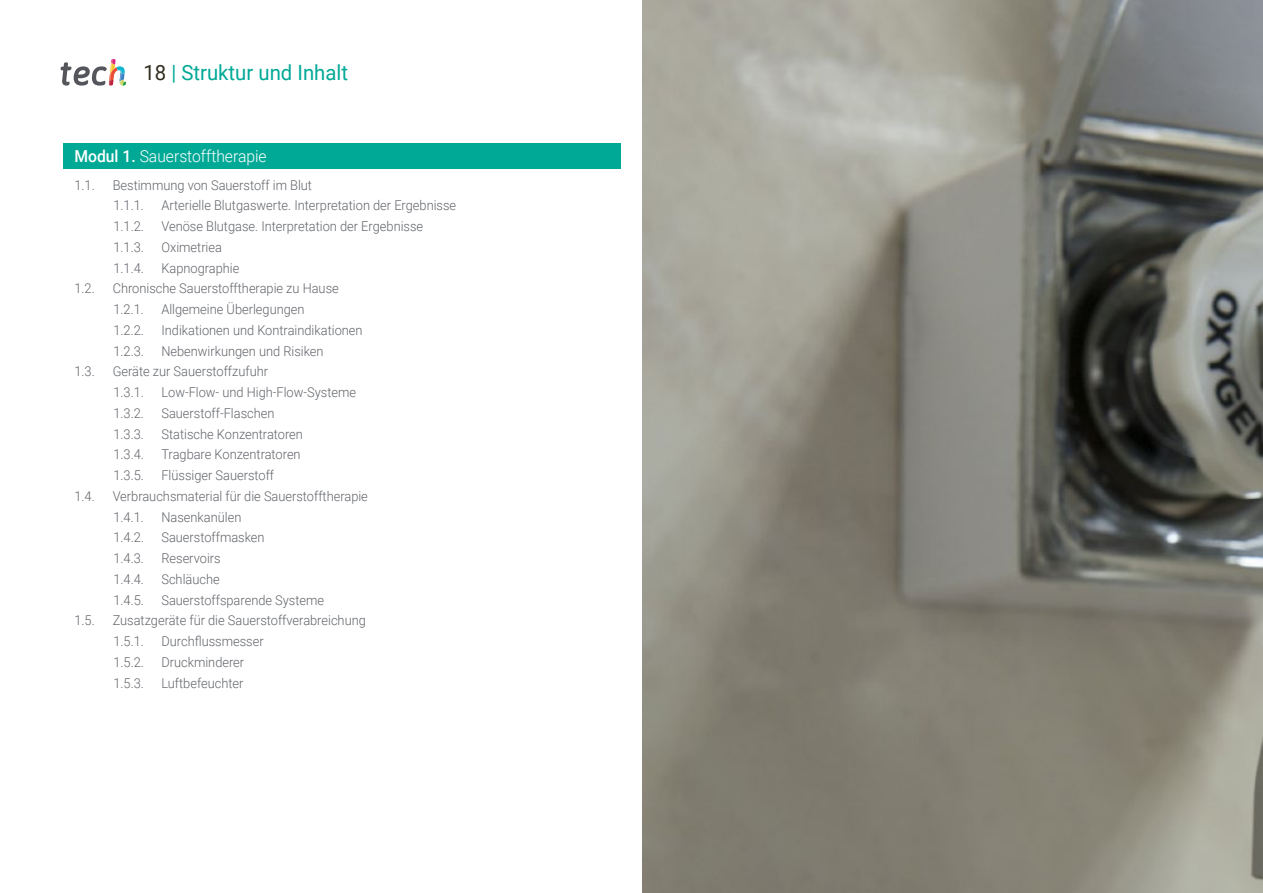
<style>
.page{position:relative;width:1263px;height:893px;background:#fff}
.page>*{position:absolute;margin:0;border:0;box-sizing:border-box;transform-origin:0 0}
.t1{font:21px "Roboto";color:#00a996}
.t2{font:300 16.5px "Roboto";color:#fff;scale:.95 1}
.t3{font:300 13.5px/20.7px "Roboto";color:#61646a;scale:.95 1}
.s1{color:#312e20}
.s2{font-weight:500}
</style>
<div class="page">
<svg style="left:61px;top:59px;width:65px;height:27px"></svg>
<div style="left:63px;top:144px;width:558px;height:25px;background:#00a996"></div>
<img style="left:642px;top:0;width:621px;height:893px">
<h1 class="t1" style="left:144px;top:57px;width:206px"><span class="s1">18</span> | Struktur und Inhalt</h1>
<p class="t2" style="left:74px;top:145px;width:204px"><span class="s2">Modul 1.</span> Sauerstofftherapie</p>
<p class="t3" style="left:74px;top:174px;width:23px">1.1.</p>
<p class="t3" style="left:113px;top:174px;width:211px">Bestimmung von Sauerstoff im Blut<br>1.1.1.</p>
<p class="t3" style="left:161px;top:195px;width:312px">Arterielle Blutgaswerte. Interpretation der Ergebnisse</p>
<p class="t3" style="left:113px;top:215px;width:34px">1.1.2.</p>
<p class="t3" style="left:161px;top:215px;width:277px">Venöse Blutgase. Interpretation der Ergebnisse</p>
<p class="t3" style="left:113px;top:236px;width:34px">1.1.3.</p>
<p class="t3" style="left:161px;top:236px;width:65px">Oximetriea</p>
<p class="t3" style="left:113px;top:257px;width:34px">1.1.4.</p>
<p class="t3" style="left:161px;top:257px;width:84px">Kapnographie</p>
<p class="t3" style="left:74px;top:278px;width:23px">1.2.</p>
<p class="t3" style="left:113px;top:278px;width:239px">Chronische Sauerstofftherapie zu Hause<br>1.2.1.</p>
<p class="t3" style="left:161px;top:298px;width:152px">Allgemeine Überlegungen</p>
<p class="t3" style="left:113px;top:319px;width:34px">1.2.2.</p>
<p class="t3" style="left:161px;top:319px;width:213px">Indikationen und Kontraindikationen</p>
<p class="t3" style="left:113px;top:340px;width:34px">1.2.3.</p>
<p class="t3" style="left:161px;top:340px;width:172px">Nebenwirkungen und Risiken</p>
<p class="t3" style="left:74px;top:361px;width:23px">1.3.</p>
<p class="t3" style="left:113px;top:361px;width:165px">Geräte zur Sauerstoffzufuhr<br>1.3.1.</p>
<p class="t3" style="left:161px;top:381px;width:206px">Low-Flow- und High-Flow-Systeme</p>
<p class="t3" style="left:113px;top:402px;width:34px">1.3.2.</p>
<p class="t3" style="left:161px;top:402px;width:120px">Sauerstoff-Flaschen</p>
<p class="t3" style="left:113px;top:423px;width:34px">1.3.3.</p>
<p class="t3" style="left:161px;top:423px;width:150px">Statische Konzentratoren</p>
<p class="t3" style="left:113px;top:444px;width:34px">1.3.4.</p>
<p class="t3" style="left:161px;top:444px;width:148px">Tragbare Konzentratoren</p>
<p class="t3" style="left:113px;top:464px;width:34px">1.3.5.</p>
<p class="t3" style="left:161px;top:464px;width:120px">Flüssiger Sauerstoff</p>
<p class="t3" style="left:74px;top:485px;width:23px">1.4.</p>
<p class="t3" style="left:113px;top:485px;width:270px">Verbrauchsmaterial für die Sauerstofftherapie<br>1.4.1.</p>
<p class="t3" style="left:161px;top:506px;width:86px">Nasenkanülen</p>
<p class="t3" style="left:113px;top:527px;width:34px">1.4.2.</p>
<p class="t3" style="left:161px;top:527px;width:110px">Sauerstoffmasken</p>
<p class="t3" style="left:113px;top:547px;width:34px">1.4.3.</p>
<p class="t3" style="left:161px;top:547px;width:64px">Reservoirs</p>
<p class="t3" style="left:113px;top:568px;width:34px">1.4.4.</p>
<p class="t3" style="left:161px;top:568px;width:63px">Schläuche</p>
<p class="t3" style="left:113px;top:589px;width:34px">1.4.5.</p>
<p class="t3" style="left:161px;top:589px;width:173px">Sauerstoffsparende Systeme</p>
<p class="t3" style="left:74px;top:610px;width:23px">1.5.</p>
<p class="t3" style="left:113px;top:610px;width:268px">Zusatzgeräte für die Sauerstoffverabreichung<br>1.5.1.</p>
<p class="t3" style="left:161px;top:630px;width:109px">Durchflussmesser</p>
<p class="t3" style="left:113px;top:651px;width:34px">1.5.2.</p>
<p class="t3" style="left:161px;top:651px;width:89px">Druckminderer</p>
<p class="t3" style="left:113px;top:672px;width:34px">1.5.3.</p>
<p class="t3" style="left:161px;top:672px;width:88px">Luftbefeuchter</p>
</div>
